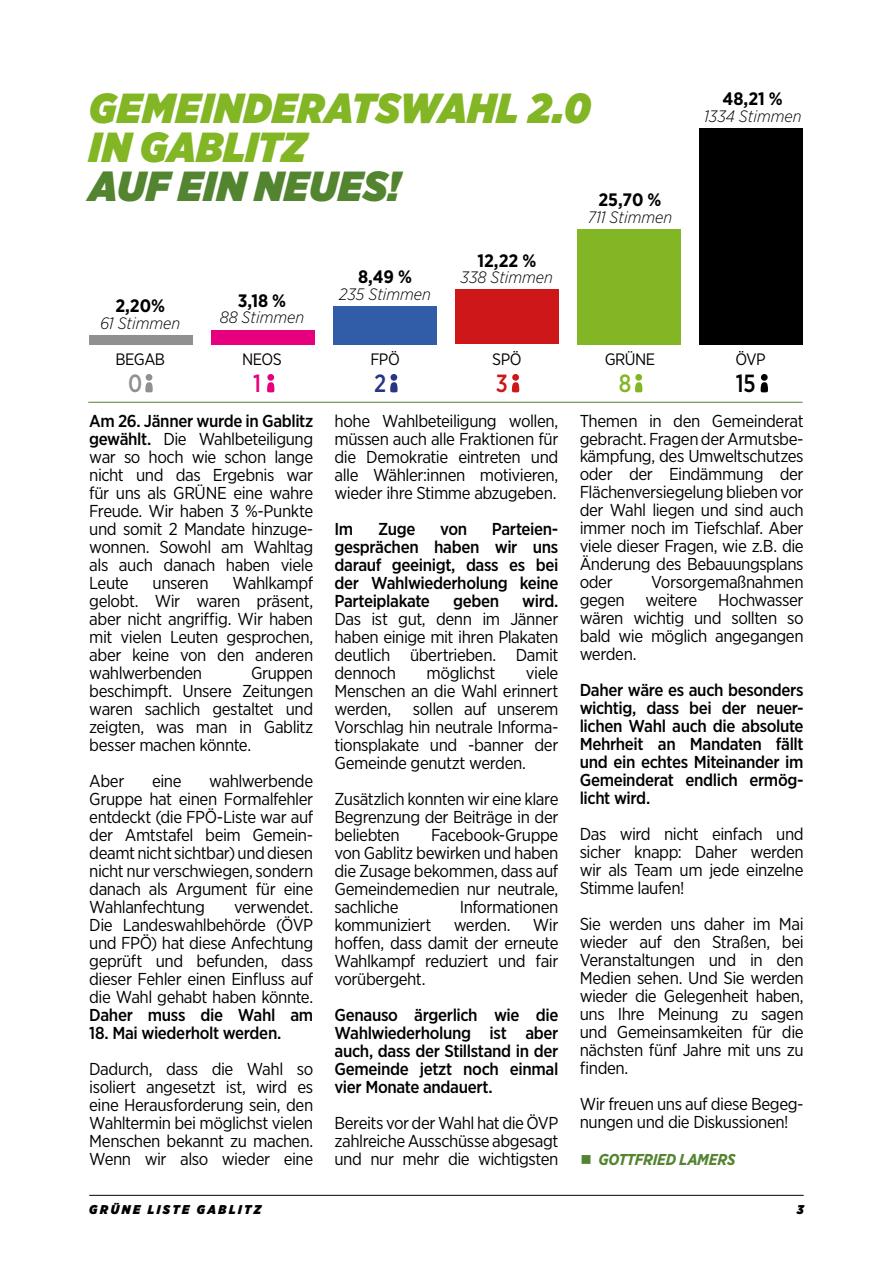
<style>
.page{position:relative;width:893px;height:1263px;background:#fff}
.page>*{position:absolute;margin:0;border:0;box-sizing:border-box;transform-origin:0 0}
.t1{font:italic 900 42px/39px "Gotham Narrow";letter-spacing:.02em;color:#82b624}
.t2{font:italic 900 42px "Gotham Narrow";letter-spacing:.03em;color:#538430}
.t3{font:500 24.9px "Gotham Narrow";color:#000;scale:.91 1}
.t4{font:500 24.9px "Gotham Narrow";color:#909090;scale:.91 1}
.t5{font:500 24.9px "Gotham Narrow";color:#e6007d;scale:.91 1}
.t6{font:500 24.9px "Gotham Narrow";color:#283583;scale:.91 1}
.t7{font:500 24.9px "Gotham Narrow";color:#cd1719;scale:.91 1}
.t8{font:500 24.9px "Gotham Narrow";color:#82b624;scale:.91 1}
.t9{font:700 18px "Gotham Narrow";color:#000}
.t10{font:17.25px/18px "Gotham Narrow";letter-spacing:-.025em;color:#000;text-align:justify}
.t11{font:500 17.25px/18px "Gotham Narrow";letter-spacing:-.02em;color:#000;text-align:justify}
.t12{font:italic 300 16.5px "Gotham Narrow";color:#000}
.t13{font:16.5px "Gotham Narrow";letter-spacing:-.03em;color:#000}
.t14{font:italic 700 15.75px "Gotham Narrow";letter-spacing:-.02em;color:#538430}
.t15{font:italic 900 12.75px "Gotham Narrow";letter-spacing:.195em;color:#000}
.s1{font-weight:500}
</style>
<div class="page">
<hr style="left:89px;top:1195px;width:715px;height:1px;background:#000">
<div style="left:700px;top:128px;width:103px;height:216px;background:#000"></div>
<div style="left:577px;top:229px;width:104px;height:115px;background:#82b624"></div>
<div style="left:455px;top:289px;width:103px;height:55px;background:#cd1719"></div>
<div style="left:211px;top:330px;width:103px;height:14px;background:#e6007d"></div>
<div style="left:333px;top:306px;width:103px;height:38px;background:#315ca8"></div>
<div style="left:89px;top:335px;width:103px;height:9px;background:#909090"></div>
<hr style="left:88px;top:402px;width:715px;height:1px;background:#538430">
<div style="left:146px;top:374px;width:6px;height:7px;background:#909090;border-radius:50%"></div>
<svg style="left:145px;top:382px;width:8px;height:11px"></svg>
<div style="left:267px;top:374px;width:7px;height:7px;background:#e6007d;border-radius:50%"></div>
<svg style="left:267px;top:382px;width:7px;height:11px"></svg>
<div style="left:390px;top:374px;width:7px;height:7px;background:#283583;border-radius:50%"></div>
<svg style="left:390px;top:382px;width:8px;height:11px"></svg>
<div style="left:512px;top:374px;width:7px;height:7px;background:#cd1719;border-radius:50%"></div>
<svg style="left:512px;top:382px;width:7px;height:11px"></svg>
<div style="left:635px;top:374px;width:7px;height:7px;background:#82b624;border-radius:50%"></div>
<svg style="left:635px;top:382px;width:7px;height:11px"></svg>
<div style="left:761px;top:374px;width:7px;height:7px;background:#000;border-radius:50%"></div>
<svg style="left:761px;top:382px;width:7px;height:11px"></svg>
<h1 class="t1" style="left:89px;top:88px;width:503px">GEMEINDERATSWAHL 2.0<br>IN GABLITZ</h1>
<h1 class="t2" style="left:89px;top:158px;width:312px">AUF EIN NEUES!</h1>
<p class="t9" style="left:598px;top:188px;width:65px">25,70 %</p>
<p class="t12" style="left:588px;top:207px;width:86px">711 Stimmen</p>
<p class="t9" style="left:115px;top:294px;width:51px">2,20%</p>
<p class="t12" style="left:100px;top:313px;width:82px">61 Stimmen</p>
<p class="t9" style="left:238px;top:289px;width:50px">3,18 %</p>
<p class="t12" style="left:220px;top:307px;width:86px">88 Stimmen</p>
<p class="t9" style="left:477px;top:249px;width:60px">12,22 %</p>
<p class="t9" style="left:358px;top:265px;width:56px">8,49 %</p>
<p class="t12" style="left:461px;top:267px;width:94px">338 Stimmen</p>
<p class="t12" style="left:339px;top:284px;width:93px">235 Stimmen</p>
<p class="t9" style="left:723px;top:87px;width:62px">48,21 %</p>
<p class="t12" style="left:704px;top:106px;width:99px">1334 Stimmen</p>
<p class="t13" style="left:115px;top:349px;width:51px">BEGAB</p>
<p class="t13" style="left:242px;top:349px;width:41px">NEOS</p>
<p class="t13" style="left:370px;top:349px;width:31px">FPÖ</p>
<p class="t13" style="left:492px;top:349px;width:31px">SPÖ</p>
<p class="t13" style="left:605px;top:349px;width:52px">GRÜNE</p>
<p class="t13" style="left:735px;top:349px;width:32px">ÖVP</p>
<h2 class="t4" style="left:128px;top:367px;width:17px">0</h2>
<h2 class="t5" style="left:253px;top:367px;width:10px">1</h2>
<h2 class="t6" style="left:374px;top:367px;width:15px">2</h2>
<h2 class="t7" style="left:496px;top:367px;width:15px">3</h2>
<h2 class="t8" style="left:619px;top:367px;width:15px">8</h2>
<h2 class="t3" style="left:736px;top:367px;width:24px">15</h2>
<p class="t10" style="left:89px;top:412px;width:225px"><span class="s1">Am 26. Jänner wurde in Gablitz gewählt.</span> Die Wahlbeteiligung war so hoch wie schon lange nicht und das Ergebnis war für uns als GRÜNE eine wahre Freude. Wir haben 3 %-Punkte und somit 2 Mandate hinzuge&shy;wonnen. Sowohl am Wahltag als auch danach haben viele Leute</p>
<p class="t10" style="left:89px;top:574px;width:225px;text-indent:143px">Wahlkampf gelobt. Wir waren präsent, aber nicht angriffig. Wir haben mit vielen Leuten gesprochen, aber keine von den anderen wahlwerbenden</p>
<p class="t10" style="left:153px;top:574px;width:58px">unseren</p>
<p class="t10" style="left:89px;top:664px;width:225px;text-indent:162px">Gruppen beschimpft. Unsere Zeitungen waren sachlich gestaltet und zeigten, was man in Gablitz besser machen könnte.</p>
<p class="t10" style="left:89px;top:771px;width:37px">Aber</p>
<p class="t10" style="left:152px;top:771px;width:31px">eine</p>
<p class="t10" style="left:89px;top:771px;width:225px;text-indent:120px">wahlwerbende Gruppe hat einen Formalfehler entdeckt (die FPÖ-Liste war auf der Amtstafel beim Gemein&shy;deamt nicht sichtbar) und diesen nicht nur verschwiegen, sondern danach als Argument für eine Wahlanfechtung</p>
<p class="t10" style="left:89px;top:897px;width:225px;text-indent:145px">verwendet.<br>Die Landeswahlbehörde (ÖVP und FPÖ) hat diese Anfechtung geprüft und befunden, dass dieser Fehler einen Einfluss auf die Wahl gehabt haben könnte.</p>
<p class="t11" style="left:89px;top:1005px;width:225px">Daher muss die Wahl am</p>
<p class="t11" style="left:89px;top:1023px;width:194px">18. Mai wiederholt werden.</p>
<p class="t10" style="left:89px;top:1059px;width:225px">Dadurch, dass die Wahl so isoliert angesetzt ist, wird es eine Herausforderung sein, den Wahltermin bei möglichst vielen Menschen bekannt zu machen.<br>Wenn wir also wieder eine</p>
<p class="t10" style="left:334px;top:411px;width:225px">hohe Wahlbeteiligung wollen, müssen auch alle Fraktionen für die Demokratie eintreten und alle Wähler:innen motivieren, wieder ihre Stimme abzugeben.</p>
<p class="t11" style="left:334px;top:519px;width:20px">Im</p>
<p class="t11" style="left:378px;top:519px;width:39px">Zuge</p>
<p class="t11" style="left:440px;top:519px;width:28px">von</p>
<p class="t11" style="left:334px;top:519px;width:225px;text-indent:157px">Parteien&shy;gesprächen haben wir uns darauf geeinigt, dass es bei der Wahlwiederholung keine Parteiplakate</p>
<p class="t11" style="left:453px;top:591px;width:48px">geben</p>
<p class="t11" style="left:522px;top:591px;width:38px">wird.</p>
<p class="t10" style="left:334px;top:609px;width:225px">Das ist gut, denn im Jänner haben einige mit ihren Plakaten deutlich übertrieben. Damit dennoch</p>
<p class="t10" style="left:334px;top:663px;width:225px;text-indent:191px">viele Menschen an die Wahl erinnert werden,</p>
<p class="t10" style="left:427px;top:663px;width:70px">möglichst</p>
<p class="t10" style="left:334px;top:699px;width:225px;text-indent:78px">sollen auf unserem Vorschlag hin neutrale Informa&shy;tionsplakate und -banner der Gemeinde genutzt werden.</p>
<p class="t10" style="left:334px;top:789px;width:225px">Zusätzlich konnten wir eine klare Begrenzung der Beiträge in der beliebten</p>
<p class="t10" style="left:334px;top:825px;width:225px;text-indent:97px">Facebook-Gruppe von Gablitz bewirken und haben die Zusage bekommen, dass auf Gemeindemedien nur neutrale, sachliche</p>
<p class="t10" style="left:460px;top:897px;width:100px">Informationen</p>
<p class="t10" style="left:334px;top:915px;width:98px">kommuniziert</p>
<p class="t10" style="left:454px;top:915px;width:58px">werden.</p>
<p class="t10" style="left:334px;top:915px;width:225px;text-indent:198px">Wir hoffen, dass damit der erneute Wahlkampf reduziert und fair vorübergeht.</p>
<p class="t11" style="left:334px;top:1005px;width:225px">Genauso ärgerlich wie die Wahlwiederholung ist aber auch, dass der Stillstand in der Gemeinde jetzt noch einmal vier Monate andauert.</p>
<p class="t10" style="left:334px;top:1113px;width:225px">Bereits vor der Wahl hat die ÖVP zahlreiche Ausschüsse abgesagt und nur mehr die wichtigsten</p>
<p class="t10" style="left:580px;top:411px;width:225px">Themen in den Gemeinderat gebracht. Fragen der Armutsbe&shy;kämpfung, des Umweltschutzes oder der Eindämmung der Flächenversiegelung blieben vor der Wahl liegen und sind auch immer noch im Tiefschlaf. Aber viele dieser Fragen, wie z.B. die Änderung des Bebauungsplans oder</p>
<p class="t10" style="left:580px;top:573px;width:225px;text-indent:71px">Vorsorgemaßnahmen gegen weitere Hochwasser wären wichtig und sollten so bald wie möglich angegangen werden.</p>
<p class="t11" style="left:580px;top:681px;width:225px">Daher wäre es auch besonders wichtig, dass bei der neuer&shy;lichen Wahl auch die absolute Mehrheit an Mandaten fällt und ein echtes Miteinander im Gemeinderat endlich ermög&shy;licht wird.</p>
<p class="t10" style="left:580px;top:825px;width:225px">Das wird nicht einfach und sicher knapp: Daher werden wir als Team um jede einzelne Stimme laufen!</p>
<p class="t10" style="left:580px;top:915px;width:225px">Sie werden uns daher im Mai wieder auf den Straßen, bei Veranstaltungen und in den Medien sehen. Und Sie werden wieder die Gelegenheit haben, uns Ihre Meinung zu sagen und Gemeinsamkeiten für die nächsten fünf Jahre mit uns zu finden.</p>
<p class="t10" style="left:580px;top:1095px;width:225px">Wir freuen uns auf diese Begeg&shy;nungen und die Diskussionen!</p>
<p class="t14" style="left:580px;top:1149px;width:157px">◼ GOTTFRIED LAMERS</p>
<p class="t15" style="left:89px;top:1200px;width:173px">GRÜNE LISTE GABLITZ</p>
<p class="t15" style="left:797px;top:1200px;width:8px">3</p>
</div>
